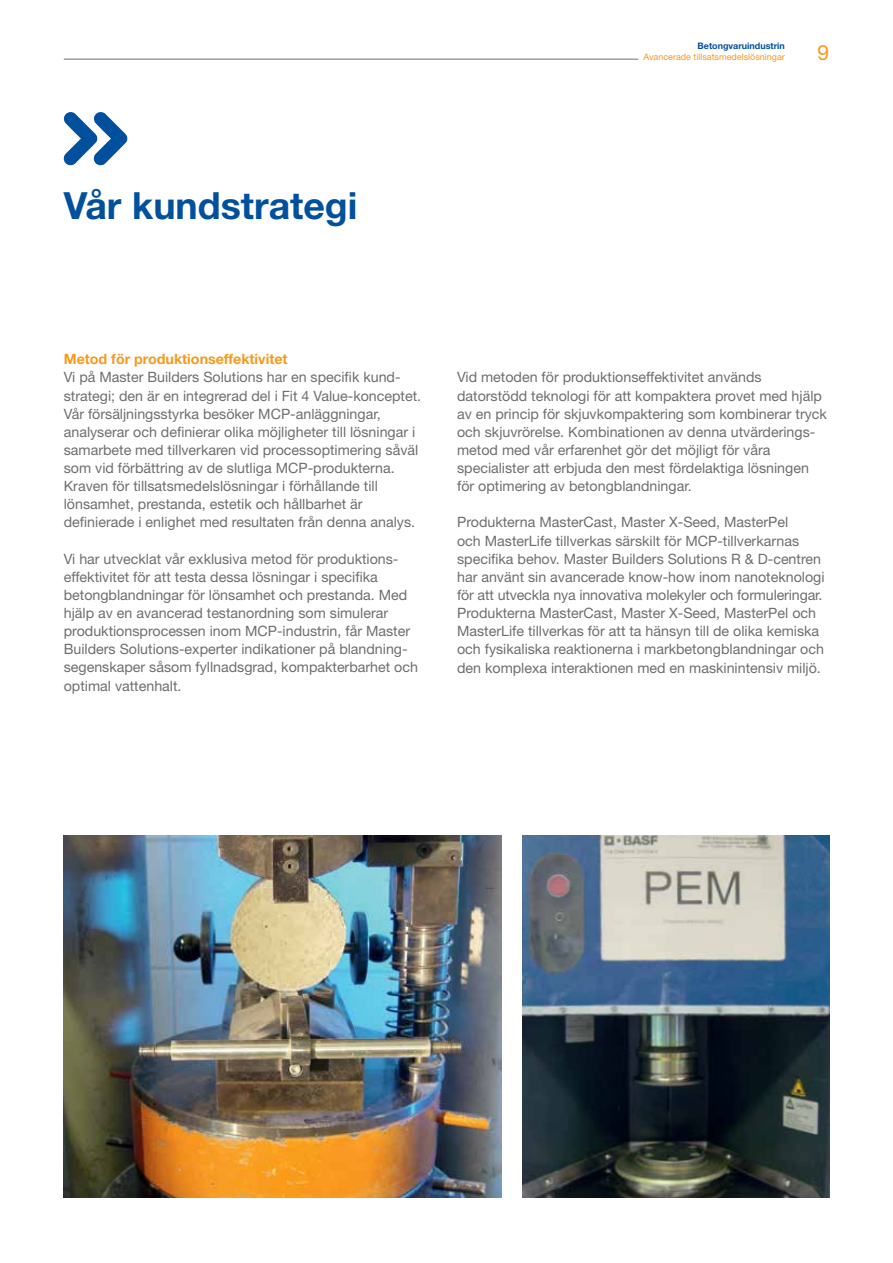
<style>
.page{position:relative;width:893px;height:1263px;background:#fff}
.page>*{position:absolute;margin:0;border:0;box-sizing:border-box;transform-origin:0 0}
.t1{font:700 37.5px "Helvetica Neue LT Pro";color:#00509e}
.t2{font:21px "Helvetica Neue LT Pro";color:#f8991d}
.t3{font:14.25px/18.1px "Helvetica Neue LT Pro";color:#6d6e71}
.t4{font:700 14.25px "Helvetica Neue LT Pro";color:#f8991d}
.t5{font:9px "Helvetica Neue LT Pro";color:#f8991d}
.t6{font:700 9px "Helvetica Neue LT Pro";color:#00509e}
</style>
<div class="page">
<hr style="left:64px;top:59px;width:574px;height:1px;background:#6d6e71">
<svg style="left:64px;top:112px;width:63px;height:53px"></svg>
<img style="left:64px;top:836px;width:437px;height:362px">
<img style="left:523px;top:836px;width:306px;height:362px">
<h1 class="t1" style="left:64px;top:182px;width:295px">Vår kundstrategi</h1>
<p class="t6" style="left:697px;top:40px;width:89px">Betongvaruindustrin</p>
<p class="t5" style="left:643px;top:51px;width:143px">Avancerade tillsatsmedelslösningar</p>
<h2 class="t2" style="left:817px;top:39px;width:13px">9</h2>
<p class="t4" style="left:64px;top:350px;width:225px">Metod för produktionseffektivitet</p>
<p class="t3" style="left:64px;top:368px;width:359px">Vi på Master Builders Solutions har en specifik kund&shy;strategi; den är en integrerad del i Fit 4 Value-konceptet.<br>Vår försäljningsstyrka besöker MCP-anläggningar, analyserar och definierar olika möjligheter till lösningar i samarbete med tillverkaren vid processoptimering såväl som vid förbättring av de slutliga MCP-produkterna.<br>Kraven för tillsatsmedelslösningar i förhållande till lönsamhet, prestanda, estetik och hållbarhet är definierade i enlighet med resultaten från denna analys.</p>
<p class="t3" style="left:64px;top:549px;width:356px">Vi har utvecklat vår exklusiva metod för produktions&shy;effektivitet för att testa dessa lösningar i specifika betongblandningar för lönsamhet och prestanda. Med hjälp av en avancerad testanordning som simulerar produktionsprocessen inom MCP-industrin, får Master Builders Solutions-experter indikationer på blandning&shy;segenskaper såsom fyllnadsgrad, kompakterbarhet och optimal vattenhalt.</p>
<p class="t3" style="left:457px;top:368px;width:371px">Vid metoden för produktionseffektivitet används datorstödd teknologi för att kompaktera provet med hjälp av en princip för skjuvkompaktering som kombinerar tryck och skjuvrörelse. Kombinationen av denna utvärderings&shy;metod med vår erfarenhet gör det möjligt för våra specialister att erbjuda den mest fördelaktiga lösningen för optimering av betongblandningar.</p>
<p class="t3" style="left:457px;top:513px;width:369px">Produkterna MasterCast, Master X-Seed, MasterPel<br>och MasterLife tillverkas särskilt för MCP-tillverkarnas specifika behov. Master Builders Solutions R &amp; D-centren har använt sin avancerade know-how inom nanoteknologi för att utveckla nya innovativa molekyler och formuleringar.<br>Produkterna MasterCast, Master X-Seed, MasterPel och MasterLife tillverkas för att ta hänsyn till de olika kemiska och fysikaliska reaktionerna i markbetongblandningar och den komplexa interaktionen med en maskinintensiv miljö.</p>
</div>
